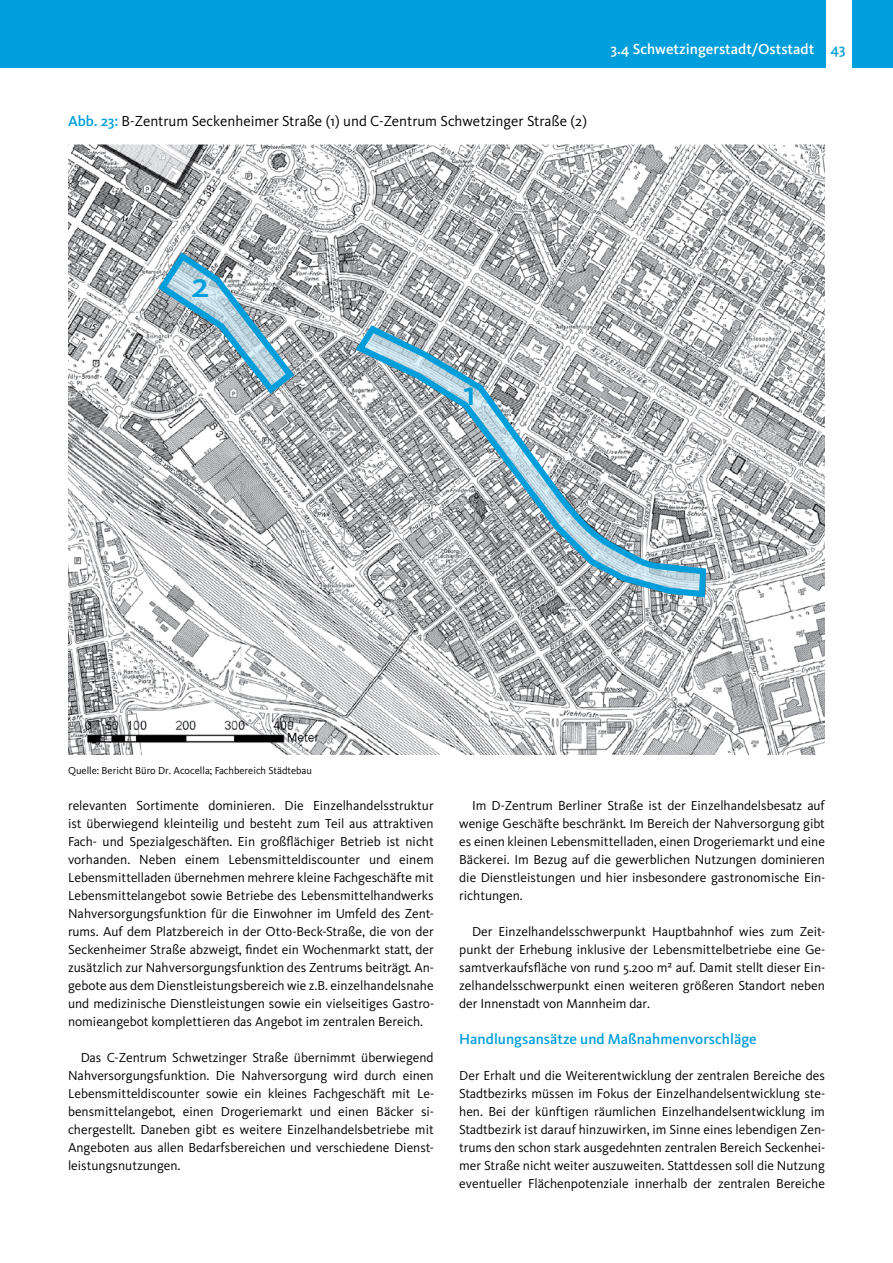
<style>
.page{position:relative;width:893px;height:1263px;background:#fff}
.page>*{position:absolute;margin:0;border:0;box-sizing:border-box;transform-origin:0 0}
.t1{font:500 36px "Kievit";color:#009edb}
.t2{font:15px "Kievit";color:#000}
.t3{font:500 15px "Kievit";color:#009edb}
.t4{font:500 15px "Kievit";color:#fff}
.t5{font:13.5px/18px "Kievit";color:#000;text-align:justify}
.t6{font:10.5px "Kievit";color:#000}
.s1{font-weight:500;color:#009edb}
.s2{color:#009edb}
</style>
<div class="page">
<div style="left:0;top:0;width:825px;height:67px;background:#009edb"></div>
<div style="left:852px;top:0;width:41px;height:67px;background:#009edb"></div>
<img style="left:68px;top:144px;width:757px;height:610px">
<svg style="left:154px;top:248px;width:144px;height:150px"></svg>
<svg style="left:351px;top:321px;width:358px;height:280px"></svg>
<p class="t2" style="left:68px;top:113px;width:520px"><span class="s1">Abb. 23:</span> B-Zentrum Seckenheimer Straße (1) und C-Zentrum Schwetzinger Straße (2)</p>
<p class="t4" style="left:610px;top:40px;width:236px">3.4 Schwetzingerstadt/Oststadt <span class="s2">43</span></p>
<h1 class="t1" style="left:191px;top:264px;width:19px">2</h1>
<h1 class="t1" style="left:463px;top:372px;width:14px">1</h1>
<p class="t6" style="left:68px;top:765px;width:245px">Quelle: Bericht Büro Dr. Acocella; Fachbereich Städtebau</p>
<p class="t5" style="left:68px;top:797px;width:368px">relevanten Sortimente dominieren. Die Einzelhandelsstruktur ist überwiegend kleinteilig und besteht zum Teil aus attraktiven Fach- und Spezialgeschäften. Ein großflächiger Betrieb ist nicht vorhanden. Neben einem Lebensmitteldiscounter und einem Lebensmittelladen übernehmen mehrere kleine Fachgeschäfte mit Lebensmittelangebot sowie Betriebe des Lebensmittelhandwerks Nahversorgungsfunktion für die Einwohner im Umfeld des Zent&shy;rums. Auf dem Platzbereich in der Otto-Beck-Straße, die von der Seckenheimer Straße abzweigt, findet ein Wochenmarkt statt, der zusätzlich zur Nahversorgungsfunktion des Zentrums beiträgt. An&shy;gebote aus dem Dienstleistungsbereich wie z.B. einzelhandelsnahe und medizinische Dienstleistungen sowie ein vielseitiges Gastro&shy;nomieangebot komplettieren das Angebot im zentralen Bereich.</p>
<p class="t5" style="left:68px;top:1049px;width:368px;text-indent:13px">Das C-Zentrum Schwetzinger Straße übernimmt überwiegend Nahversorgungsfunktion. Die Nahversorgung wird durch einen Lebensmitteldiscounter sowie ein kleines Fachgeschäft mit Le&shy;bensmittelangebot, einen Drogeriemarkt und einen Bäcker si&shy;chergestellt. Daneben gibt es weitere Einzelhandelsbetriebe mit Angeboten aus allen Bedarfsbereichen und verschiedene Dienst&shy;leistungsnutzungen.</p>
<p class="t5" style="left:459px;top:797px;width:368px;text-indent:13px">Im D-Zentrum Berliner Straße ist der Einzelhandelsbesatz auf wenige Geschäfte beschränkt. Im Bereich der Nahversorgung gibt es einen kleinen Lebensmittelladen, einen Drogeriemarkt und eine Bäckerei. Im Bezug auf die gewerblichen Nutzungen dominieren die Dienstleistungen und hier insbesondere gastronomische Ein&shy;richtungen.</p>
<p class="t5" style="left:459px;top:923px;width:368px;text-indent:13px">Der Einzelhandelsschwerpunkt Hauptbahnhof wies zum Zeit&shy;punkt der Erhebung inklusive der Lebensmittelbetriebe eine Ge&shy;samtverkaufsfläche von rund 5.200 m² auf. Damit stellt dieser Ein&shy;zelhandelsschwerpunkt einen weiteren größeren Standort neben der Innenstadt von Mannheim dar.</p>
<p class="t3" style="left:459px;top:1030px;width:299px">Handlungsansätze und Maßnahmenvorschläge</p>
<p class="t5" style="left:459px;top:1067px;width:368px">Der Erhalt und die Weiterentwicklung der zentralen Bereiche des Stadtbezirks müssen im Fokus der Einzelhandelsentwicklung ste&shy;hen. Bei der künftigen räumlichen Einzelhandelsentwicklung im Stadtbezirk ist darauf hinzuwirken, im Sinne eines lebendigen Zen&shy;trums den schon stark ausgedehnten zentralen Bereich Seckenhei&shy;mer Straße nicht weiter auszuweiten. Stattdessen soll die Nutzung eventueller Flächenpotenziale innerhalb der zentralen Bereiche</p>
</div>
